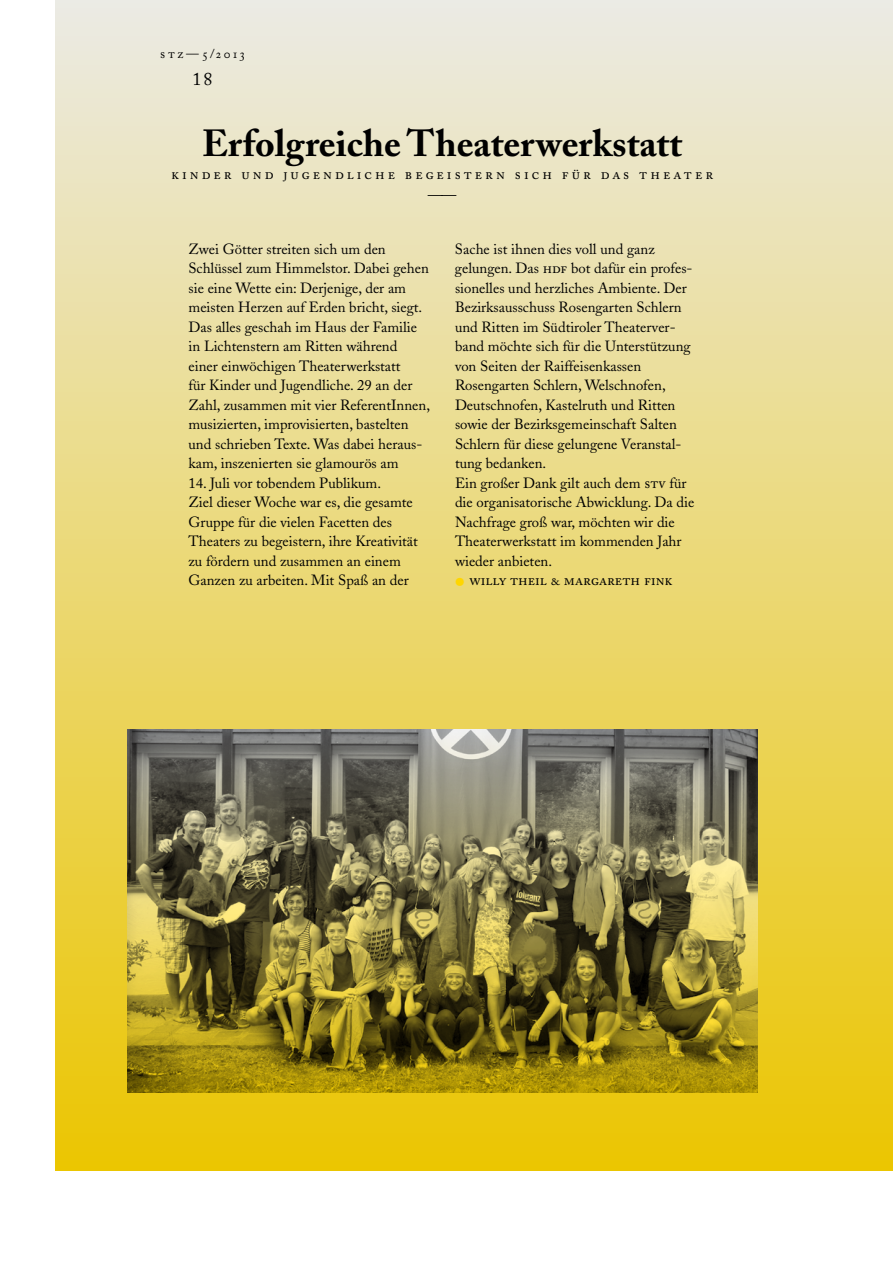
<style>
.page{position:relative;width:893px;height:1263px;background:#fff}
.page>*{position:absolute;margin:0;border:0;box-sizing:border-box;transform-origin:0 0}
.t1{font:700 37.5px "Adobe Caslon";color:#000}
.t2{font:18px "Adobe Caslon";color:#000}
.t3{font:15px/21px "Adobe Caslon Regular SC";letter-spacing:.2em;color:#000;text-align:center}
.t4{font:15px "Adobe Caslon Regular SC";color:#000}
.t5{font:14.7px/19.5px "Adobe Caslon";color:#000}
.t6{font:12.75px "Adobe Caslon Regular SC";letter-spacing:.2em;color:#000}
.s1{font-family:"Adobe Caslon Regular SC"}
.s2{font-family:"Univers";font-weight:700;font-stretch:condensed;font-size:22.5px;color:#ffd600}
</style>
<div class="page">
<img style="left:55px;top:0;width:838px;height:1170px">
<img style="left:127px;top:730px;width:630px;height:362px">
<p class="t6" style="left:160px;top:47px;width:86px">stz—5/2013</p>
<p class="t2" style="left:193px;top:69px;width:21px">18</p>
<h1 class="t1" style="left:202px;top:120px;width:481px">Erfolgreiche Theaterwerkstatt</h1>
<p class="t3" style="left:171px;top:163px;width:543px">kinder und jugendliche begeistern sich für das theater ——</p>
<p class="t5" style="left:189px;top:239px;width:243px">Zwei Götter streiten sich um den Schlüssel zum Himmelstor. Dabei gehen sie eine Wette ein: Derjenige, der am meisten Herzen auf Erden bricht, siegt.<br>Das alles geschah im Haus der Familie in Lichtenstern am Ritten während einer einwöchigen Theaterwerkstatt<br>für Kinder und Jugendliche. 29 an der Zahl, zusammen mit vier ReferentInnen, musizierten, improvisierten, bastelten und schrieben Texte. Was dabei heraus&shy;kam, inszenierten sie glamourös am</p>
<p class="t5" style="left:189px;top:473px;width:231px">14. Juli vor tobendem Publikum.<br>Ziel dieser Woche war es, die gesamte Gruppe für die vielen Facetten des Theaters zu begeistern, ihre Kreativität zu fördern und zusammen an einem Ganzen zu arbeiten. Mit Spaß an der</p>
<p class="t5" style="left:455px;top:239px;width:241px">Sache ist ihnen dies voll und ganz gelungen. Das <span class="s1">hdf</span> bot dafür ein profes&shy;sionelles und herzliches Ambiente. Der Bezirksausschuss Rosengarten Schlern und Ritten im Südtiroler Theaterver&shy;band möchte sich für die Unterstützung von Seiten der Raiffeisenkassen Rosengarten Schlern, Welschnofen, Deutschnofen, Kastelruth und Ritten sowie der Bezirksgemeinschaft Salten Schlern für diese gelungene Veranstal&shy;tung bedanken.<br>Ein großer Dank gilt auch dem <span class="s1">stv</span> für die organisatorische Abwicklung. Da die Nachfrage groß war, möchten wir die Theaterwerkstatt im kommenden Jahr wieder anbieten.</p>
<p class="t4" style="left:455px;top:571px;width:219px"><span class="s2">•</span> willy theil &amp; margareth fink</p>
</div>
